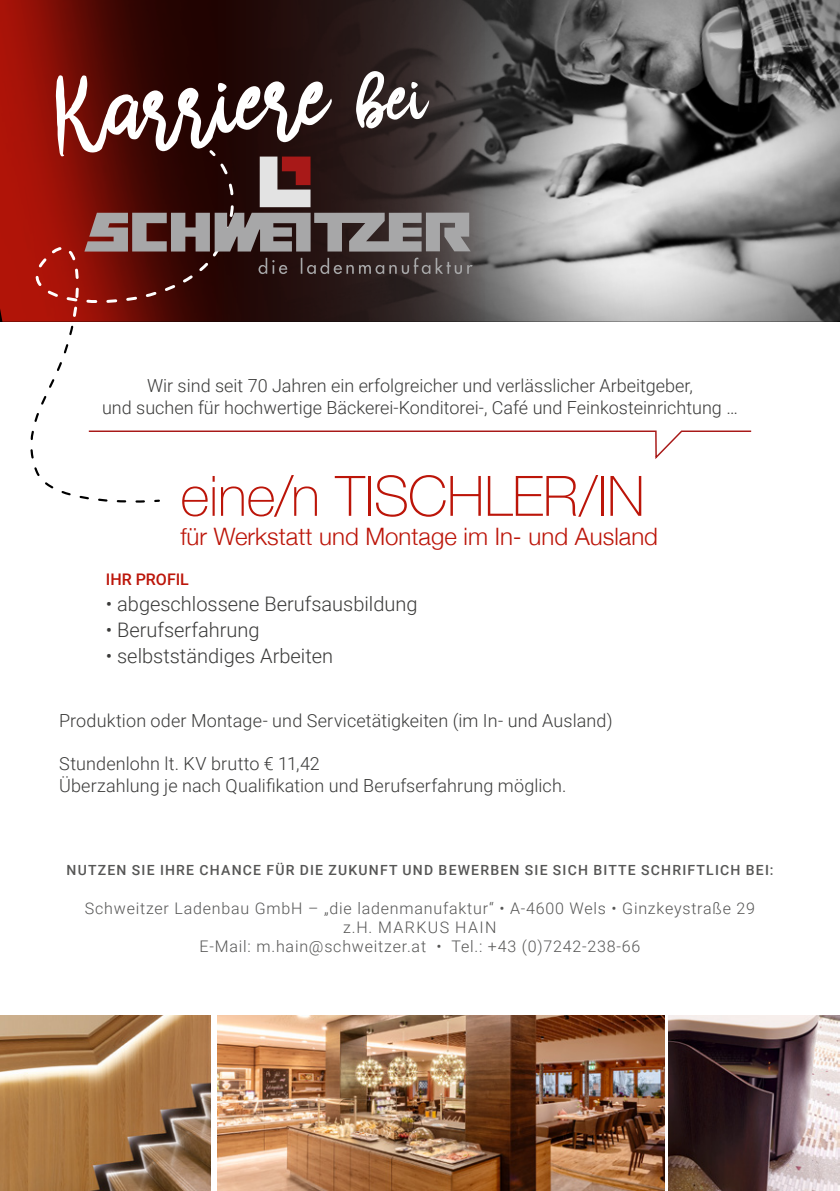
<style>
.page{position:relative;width:840px;height:1191px;background:#fff}
.page>*{position:absolute;margin:0;border:0;box-sizing:border-box;transform-origin:0 0}
.t1{font:87.8px "Scrivimi";color:#fff}
.t2{font:100 55.8px "Helvetica Neue";letter-spacing:-.01em;color:#bc1509}
.t3{font:300 24px "Helvetica Neue";color:#bc1509}
.t4{font:300 20px "Roboto";color:#3a3a39}
.t5{font:300 18px/21.6px "Roboto";color:#3a3a39;text-align:center}
.t6{font:300 16px/19.2px "Roboto";letter-spacing:.05em;color:#565655}
.t7{font:500 16px "Roboto";color:#bc1509}
.t8{font:500 14px "Roboto";letter-spacing:.085em;color:#565655}
.s1{font-size:65.4px}
</style>
<div class="page">
<svg style="left:30px;top:430px;width:3px;height:29px"></svg>
<svg style="left:33px;top:362px;width:127px;height:141px"></svg>
<img style="left:484px;top:0;width:355px;height:322px">
<svg style="left:0;top:0;width:484px;height:322px;background:#481411"></svg>
<img style="left:0;top:1015px;width:211px;height:176px">
<img style="left:217px;top:1015px;width:446px;height:176px">
<img style="left:668px;top:1015px;width:171px;height:176px">
<svg style="left:472px;top:149px;width:30px;height:173px;background:#646463"></svg>
<svg style="left:87px;top:430px;width:665px;height:31px"></svg>
<svg style="left:26px;top:140px;width:446px;height:214px"></svg>
<h1 class="t1" style="left:51px;top:48px;width:374px;rotate:-4deg">Karriere <span class="s1">bei</span></h1>
<p class="t5" style="left:102px;top:374px;width:637px">Wir sind seit 70 Jahren ein erfolgreicher und verlässlicher Arbeitgeber,<br>und suchen für hochwertige Bäckerei-Konditorei-, Café und Feinkosteinrichtung …</p>
<h2 class="t2" style="left:180px;top:453px;width:262px">EINE/N TISCHLER</h2>
<h2 class="t2" style="left:578px;top:453px;width:40px">/IN</h2>
<h3 class="t3" style="left:180px;top:517px;width:479px">für Werkstatt und Montage im In- und Ausland</h3>
<p class="t7" style="left:106px;top:568px;width:85px">IHR PROFIL</p>
<p class="t4" style="left:106px;top:590px;width:313px">• abgeschlossene Berufsausbildung</p>
<p class="t4" style="left:106px;top:616px;width:155px">• Berufserfahrung</p>
<p class="t4" style="left:106px;top:642px;width:229px">• selbstständiges Arbeiten</p>
<p class="t5" style="left:59px;top:709px;width:554px">Produktion oder Montage- und Servicetätigkeiten (im In- und Ausland)</p>
<p class="t5" style="left:59px;top:752px;width:508px;text-align:left">Stundenlohn lt. KV brutto € 11,42<br>Überzahlung je nach Qualifikation und Berufserfahrung möglich.</p>
<p class="t8" style="left:67px;top:860px;width:496px">NUTZEN SI E IHRE CHANCE FÜR DI E ZUKUNFT UND BEWERBEN SI E SICH</p>
<p class="t8" style="left:593px;top:860px;width:58px">BITTE SCHRIF</p>
<p class="t8" style="left:696px;top:860px;width:19px">TLICH</p>
<p class="t8" style="left:745px;top:860px;width:29px">BEI:</p>
<p class="t6" style="left:343px;top:897px;width:413px;text-indent:-258px">Schweitzer Ladenbau GmbH – „die ladenmanufaktur“ • A-4600 Wels • Ginzkeystraße 29 z.H. Markus</p>
<p class="t6" style="left:199px;top:917px;width:442px;text-indent:256px">Hain<br>E-Mail: m.hain@schweitzer.at • Tel.: +43 (0)7242-238-66</p>
</div>
